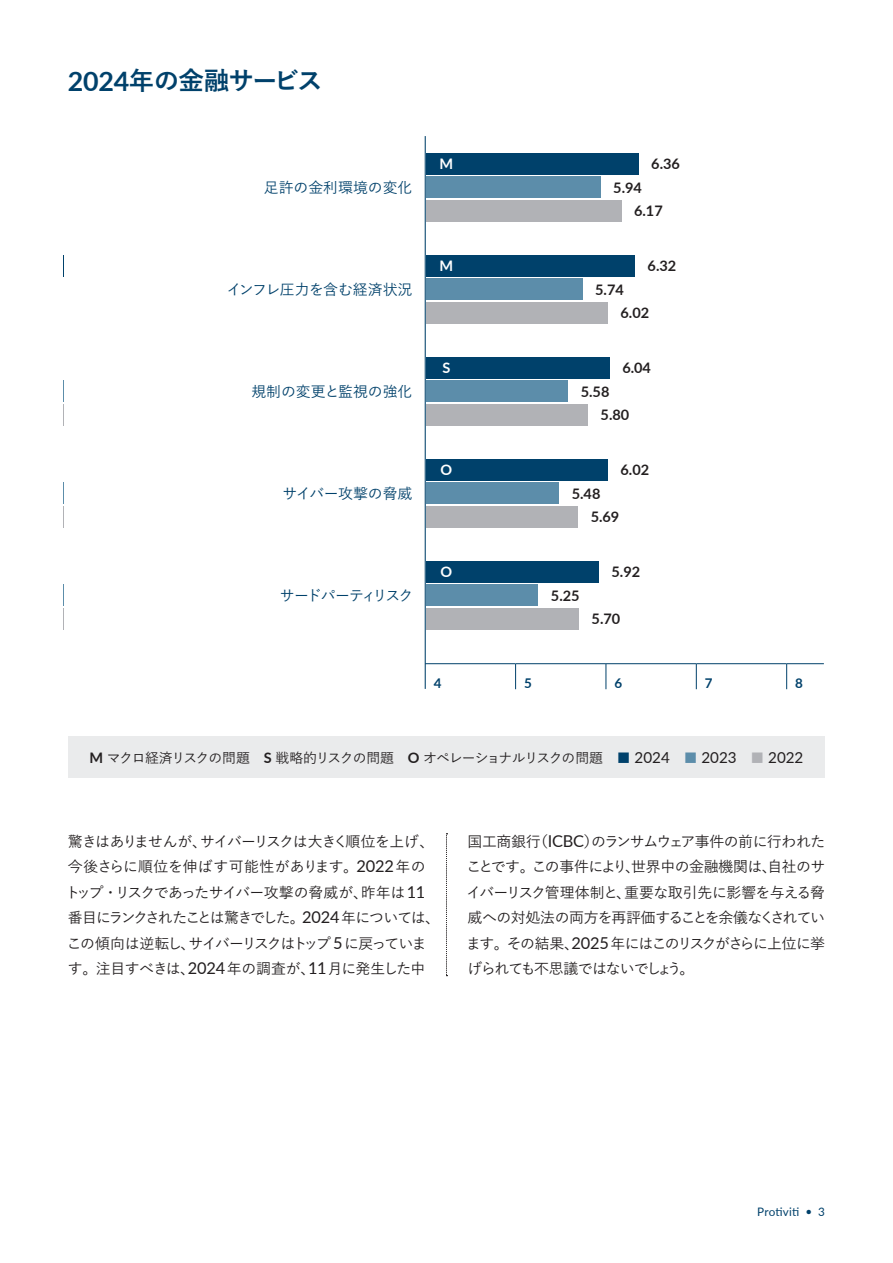
<style>
.page{position:relative;width:893px;height:1263px;background:#fff}
.page>*{position:absolute;margin:0;border:0;box-sizing:border-box;transform-origin:0 0}
.t1{font:700 25.5px "Yu Go";letter-spacing:-.03em;color:#00416b}
.t2{font:500 14.85px/25.5px "Yu Go";letter-spacing:-.075em;color:#231f20}
.t3{font:500 14.85px "Yu Go";letter-spacing:-.005em;color:#00416b}
.t4{font:500 14.85px "Yu Go";letter-spacing:-.12em;color:#00416b}
.t5{font:700 14.55px/23.4px "Lato";color:#231f20}
.t6{font:700 14.55px "Lato";color:#fff}
.t7{font:500 13.8px "Yu Go";letter-spacing:-.065em;color:#231f20}
.t8{font:700 13.35px "Lato";color:#00416b}
.t9{font:11.7px "Lato";letter-spacing:.015em;color:#00416b}
.s1{font-family:"Lato";font-size:26.85px}
.s2{font-family:"Lato";font-weight:700;font-size:14.55px}
.s3{color:#00416b}
.s4{font-family:"Lato";font-weight:400;font-size:15.15px}
.s5{color:#5c8daa}
.s6{color:#b1b2b6}
.s7{font-family:"Lato";font-weight:400;font-size:16.35px}
</style>
<div class="page">
<svg style="left:446px;top:833px;width:1px;height:143px"></svg>
<div style="left:64px;top:153px;width:574px;height:21px;background:#00416b"></div>
<div style="left:64px;top:176px;width:536px;height:22px;background:#5c8daa"></div>
<div style="left:64px;top:200px;width:557px;height:21px;background:#b1b2b6"></div>
<div style="left:64px;top:255px;width:571px;height:21px;background:#00416b"></div>
<div style="left:64px;top:279px;width:518px;height:21px;background:#5c8daa"></div>
<div style="left:64px;top:302px;width:544px;height:21px;background:#b1b2b6"></div>
<div style="left:64px;top:357px;width:546px;height:21px;background:#00416b"></div>
<div style="left:64px;top:381px;width:504px;height:21px;background:#5c8daa"></div>
<div style="left:64px;top:404px;width:524px;height:21px;background:#b1b2b6"></div>
<div style="left:64px;top:459px;width:544px;height:21px;background:#00416b"></div>
<div style="left:64px;top:483px;width:495px;height:21px;background:#5c8daa"></div>
<div style="left:64px;top:506px;width:514px;height:21px;background:#b1b2b6"></div>
<div style="left:64px;top:561px;width:535px;height:22px;background:#00416b"></div>
<div style="left:64px;top:585px;width:474px;height:21px;background:#5c8daa"></div>
<div style="left:64px;top:608px;width:515px;height:21px;background:#b1b2b6"></div>
<div style="left:64px;top:136px;width:362px;height:553px;background:#fff"></div>
<div style="left:68px;top:737px;width:757px;height:41px;background:#eaebec"></div>
<hr style="left:425px;top:136px;width:1px;height:553px;background:#00416b">
<hr style="left:425px;top:663px;width:91px;height:1px;background:#00416b">
<hr style="left:516px;top:663px;width:90px;height:1px;background:#00416b">
<svg style="left:515px;top:664px;width:1px;height:25px"></svg>
<hr style="left:606px;top:663px;width:90px;height:1px;background:#00416b">
<svg style="left:606px;top:664px;width:1px;height:25px"></svg>
<hr style="left:696px;top:663px;width:91px;height:1px;background:#00416b">
<svg style="left:696px;top:664px;width:1px;height:25px"></svg>
<hr style="left:787px;top:663px;width:37px;height:1px;background:#00416b">
<svg style="left:786px;top:664px;width:1px;height:25px"></svg>
<h1 class="t1" style="left:68px;top:67px;width:256px"><span class="s1">2024</span>年の金融サービス</h1>
<p class="t3" style="left:264px;top:174px;width:150px">足許の金利環境の変化</p>
<p class="t3" style="left:227px;top:276px;width:187px">インフレ圧力を含む経済状況</p>
<p class="t3" style="left:251px;top:378px;width:163px">規制の変更と監視の強化</p>
<p class="t3" style="left:282px;top:480px;width:132px">サイバー攻撃の脅威</p>
<p class="t4" style="left:280px;top:582px;width:135px">サードパーティリスク</p>
<p class="t6" style="left:440px;top:153px;width:15px">M</p>
<p class="t5" style="left:651px;top:152px;width:30px">6.36</p>
<p class="t5" style="left:634px;top:175px;width:30px;text-indent:-21px">5.94<br>6.17</p>
<p class="t6" style="left:440px;top:255px;width:15px">M</p>
<p class="t5" style="left:648px;top:254px;width:30px">6.32</p>
<p class="t5" style="left:620px;top:277px;width:30px;text-indent:-25px">5.74<br>6.02</p>
<p class="t6" style="left:442px;top:357px;width:9px">S</p>
<p class="t5" style="left:622px;top:356px;width:30px">6.04</p>
<p class="t5" style="left:601px;top:379px;width:30px;text-indent:-20px">5.58<br>5.80</p>
<p class="t6" style="left:441px;top:459px;width:13px">O</p>
<p class="t5" style="left:620px;top:458px;width:30px">6.02</p>
<p class="t5" style="left:591px;top:481px;width:30px;text-indent:-19px">5.48<br>5.69</p>
<p class="t6" style="left:441px;top:561px;width:13px">O</p>
<p class="t5" style="left:611px;top:560px;width:30px">5.92</p>
<p class="t5" style="left:551px;top:583px;width:30px">5.25</p>
<p class="t5" style="left:592px;top:607px;width:30px">5.70</p>
<p class="t8" style="left:434px;top:673px;width:9px">4</p>
<p class="t8" style="left:524px;top:673px;width:9px">5</p>
<p class="t8" style="left:614px;top:673px;width:9px">6</p>
<p class="t8" style="left:705px;top:673px;width:9px">7</p>
<p class="t8" style="left:795px;top:673px;width:9px">8</p>
<p class="t7" style="left:90px;top:745px;width:715px"><span class="s2">M</span> マクロ経済リスクの問題　<span class="s2">S</span> 戦略的リスクの問題　<span class="s2">O</span> オペレーショナルリスクの問題　<span class="s3">■</span> <span class="s4">2024</span> <span class="s5">■</span> <span class="s4">2023</span> <span class="s6">■</span> <span class="s4">2022</span></p>
<p class="t2" style="left:65px;top:826px;width:376px">驚きはありませんが、サイバーリスクは大きく順位を上げ、今後さらに順位を伸ばす可能性があります。<span class="s7">2022</span>年のトップ・リスクであったサイバー攻撃の脅威が、昨年は<span class="s7">11</span>番目にランクされたことは驚きでした。<span class="s7">2024</span> 年については、この傾向は逆転し、サイバーリスクはトップ <span class="s7">5</span> に戻っています。注目すべきは、<span class="s7">2024</span>年の調査が、<span class="s7">11</span>月に発生した中</p>
<p class="t2" style="left:466px;top:826px;width:361px;text-align:justify">国工商銀行（<span class="s7">ICBC</span>）のランサムウェア事件の前に行われたことです。この事件により、世界中の金融機関は、自社のサイバーリスク管理体制と、重要な取引先に影響を与える脅威への対処法の両方を再評価することを余儀なくされています。その結果、<span class="s7">2025</span> 年にはこのリスクがさらに上位に挙げられても不思議ではないでしょう。</p>
<p class="t9" style="left:757px;top:1203px;width:69px">Protiviti • 3</p>
</div>
